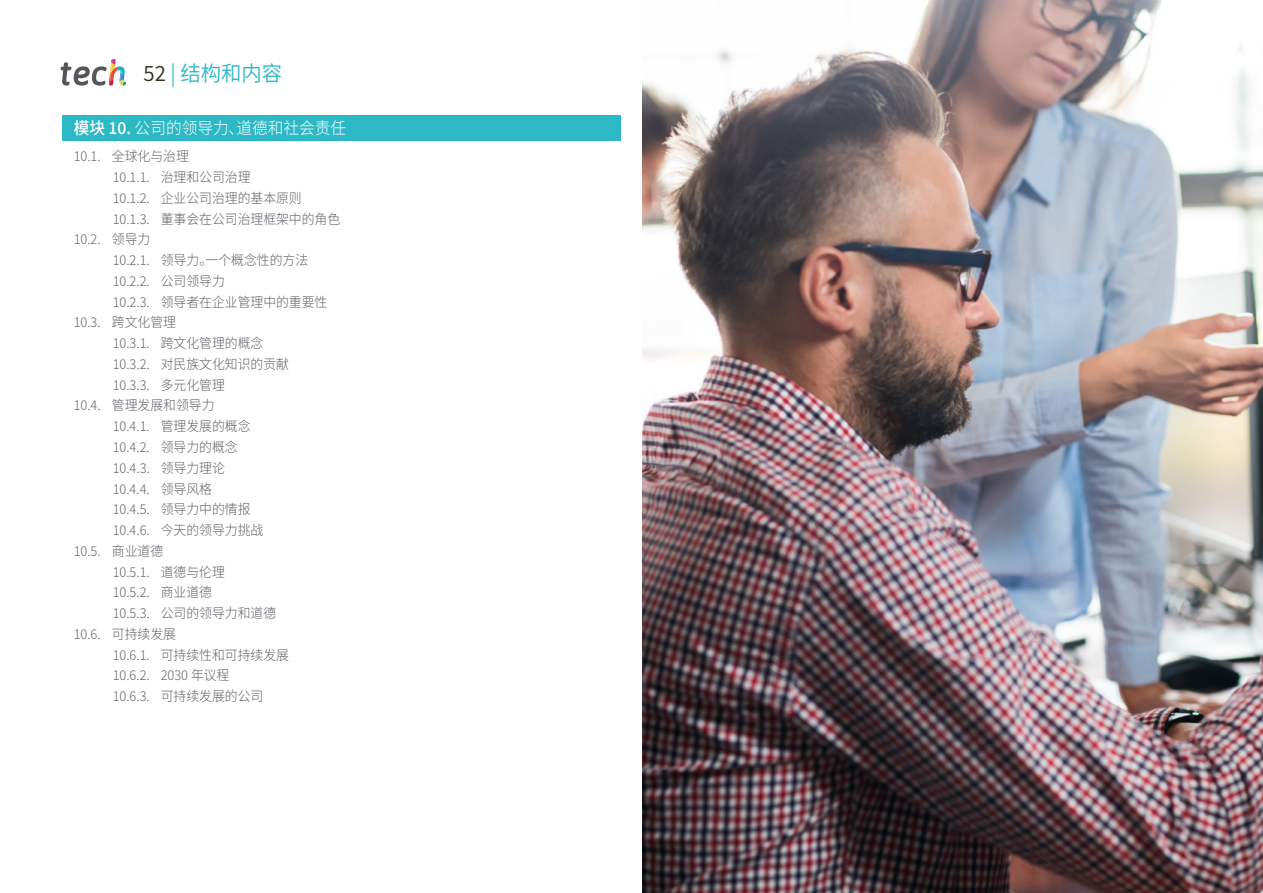
<style>
.page{position:relative;width:1263px;height:893px;background:#fff}
.page>*{position:absolute;margin:0;border:0;box-sizing:border-box;transform-origin:0 0}
.t1{font:21px "Source Han Sans CN";color:#2db8c5}
.t2{font:300 16.5px "Source Han Sans CN";color:#fff;scale:.95 1}
.t3{font:300 13.5px "Source Han Sans CN";color:#61646a;scale:.95 1}
.s1{color:#312e20}
.s2{font-weight:500}
</style>
<div class="page">
<svg style="left:61px;top:59px;width:65px;height:27px"></svg>
<div style="left:63px;top:115px;width:558px;height:25px;background:#2db8c5"></div>
<img style="left:642px;top:0;width:621px;height:893px">
<h1 class="t1" style="left:144px;top:61px;width:140px"><span class="s1">52</span> | 结构和内容</h1>
<p class="t2" style="left:74px;top:119px;width:288px"><span class="s2">模块 10.</span> 公司的领导力、道德和社会责任</p>
<p class="t3" style="left:74px;top:149px;width:123px">10.1. 全球化与治理</p>
<p class="t3" style="left:113px;top:170px;width:147px">10.1.1. 治理和公司治理</p>
<p class="t3" style="left:113px;top:190px;width:201px">10.1.2. 企业公司治理的基本原则</p>
<p class="t3" style="left:113px;top:211px;width:241px">10.1.3. 董事会在公司治理框架中的角色</p>
<p class="t3" style="left:74px;top:232px;width:82px">10.2. 领导力</p>
<p class="t3" style="left:113px;top:253px;width:207px">10.2.1. 领导力。一个概念性的方法</p>
<p class="t3" style="left:113px;top:273px;width:120px">10.2.2. 公司领导力</p>
<p class="t3" style="left:113px;top:294px;width:228px">10.2.3. 领导者在企业管理中的重要性</p>
<p class="t3" style="left:74px;top:315px;width:109px">10.3. 跨文化管理</p>
<p class="t3" style="left:113px;top:336px;width:160px">10.3.1. 跨文化管理的概念</p>
<p class="t3" style="left:113px;top:356px;width:187px">10.3.2. 对民族文化知识的贡献</p>
<p class="t3" style="left:113px;top:377px;width:120px">10.3.3. 多元化管理</p>
<p class="t3" style="left:74px;top:398px;width:150px">10.4. 管理发展和领导力</p>
<p class="t3" style="left:113px;top:419px;width:147px">10.4.1. 管理发展的概念</p>
<p class="t3" style="left:113px;top:439px;width:133px">10.4.2. 领导力的概念</p>
<p class="t3" style="left:113px;top:460px;width:120px">10.4.3. 领导力理论</p>
<p class="t3" style="left:113px;top:481px;width:106px">10.4.4. 领导风格</p>
<p class="t3" style="left:113px;top:502px;width:147px">10.4.5. 领导力中的情报</p>
<p class="t3" style="left:113px;top:522px;width:160px">10.4.6. 今天的领导力挑战</p>
<p class="t3" style="left:74px;top:543px;width:96px">10.5. 商业道德</p>
<p class="t3" style="left:113px;top:564px;width:120px">10.5.1. 道德与伦理</p>
<p class="t3" style="left:113px;top:585px;width:106px">10.5.2. 商业道德</p>
<p class="t3" style="left:113px;top:605px;width:174px">10.5.3. 公司的领导力和道德</p>
<p class="t3" style="left:74px;top:626px;width:109px">10.6. 可持续发展</p>
<p class="t3" style="left:113px;top:647px;width:187px">10.6.1. 可持续性和可持续发展</p>
<p class="t3" style="left:113px;top:668px;width:124px">10.6.2. 2030 年议程</p>
<p class="t3" style="left:113px;top:688px;width:160px">10.6.3. 可持续发展的公司</p>
</div>
